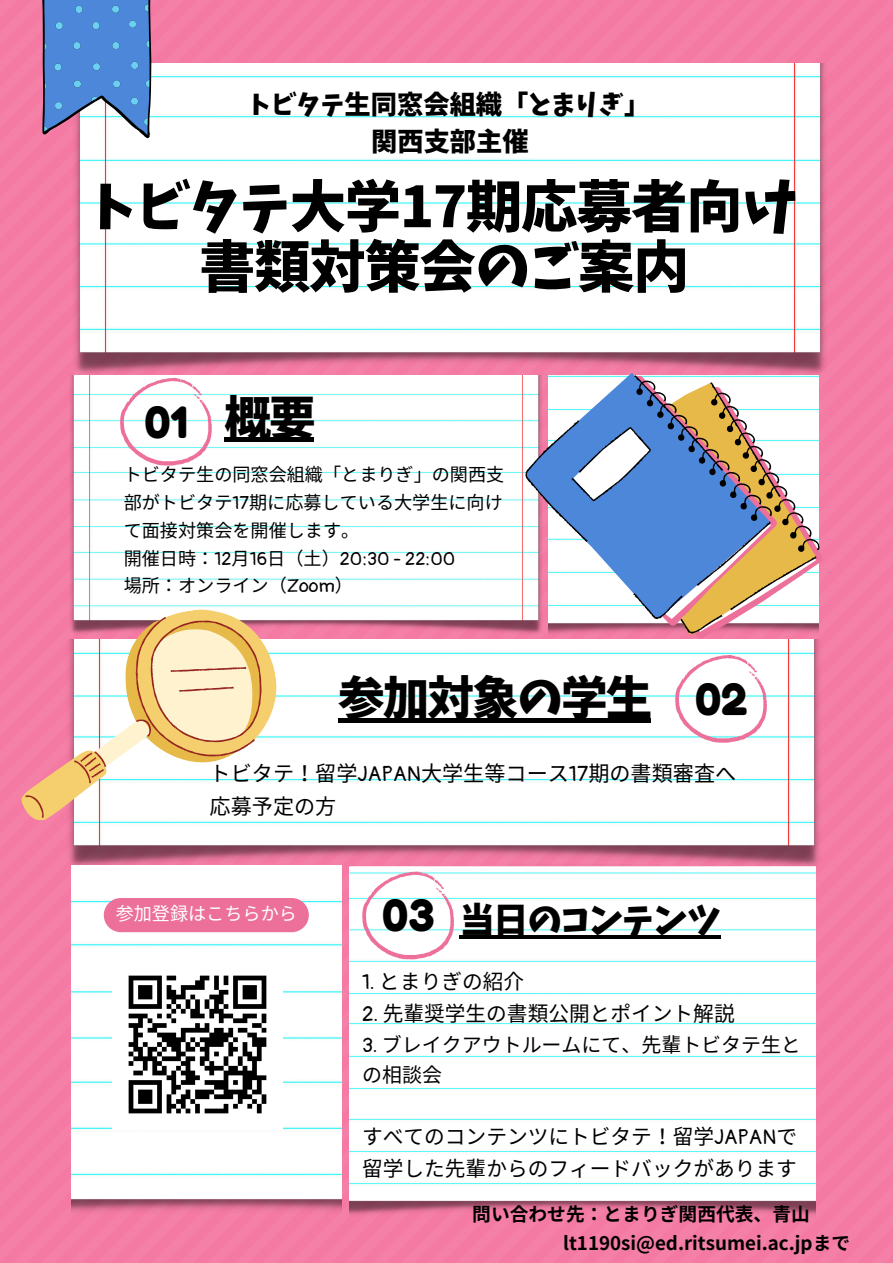
<style>
.page{position:relative;width:893px;height:1263px;background:#f47ca5}
.page>*{position:absolute;margin:0;border:0;box-sizing:border-box;transform-origin:0 0}
.t1{font:56.32px/60.2px "Keifont";letter-spacing:-.02em;color:#000;text-align:center}
.t2{font:46.65px "Keifont";letter-spacing:-.045em;color:#000}
.t3{font:43.05px "Fredoka One";color:#000}
.t4{font:35.4px "Keifont";letter-spacing:-.045em;color:#000}
.t5{font:26.25px/36.6px "Keifont";color:#000;text-align:center}
.t6{font:21.15px/32.1px "Noto Sans CJ Ksc";color:#000}
.t7{font:20.7px/31.5px "Noto Sans CJ Ksc";color:#000}
.t8{font:19.95px/30.4px "Noto Sans CJ Ksc";color:#000}
.t9{font:700 18.75px "Noto Sans JP";color:#000}
.t10{font:18.15px/27.8px "Noto Sans CJ Ksc";color:#000;text-align:justify}
.t11{font:18.15px "Pangolin";color:#000}
.t12{font:18.15px "Noto Sans CJ Ksc";color:#fff}
.s1{font-family:"Pangolin"}
.s2{font-family:"Noto Sans CJ Ksc"}
</style>
<div class="page">
<img style="left:66px;top:639px;width:756px;height:233px">
<img style="left:72px;top:63px;width:756px;height:312px">
<svg style="left:42px;top:0;width:110px;height:138px;background:#638ece"></svg>
<img style="left:69px;top:375px;width:437px;height:262px">
<div style="left:224px;top:437px;width:90px;height:5px;background:#000"></div>
<svg style="left:675px;top:670px;width:92px;height:73px"></svg>
<svg style="left:120px;top:378px;width:93px;height:88px"></svg>
<svg style="left:0;top:599px;width:292px;height:224px"></svg>
<svg style="left:1px;top:603px;width:277px;height:217px"></svg>
<img style="left:349px;top:862px;width:466px;height:358px">
<svg style="left:362px;top:871px;width:93px;height:88px"></svg>
<img style="left:72px;top:866px;width:269px;height:362px">
<svg style="left:514px;top:342px;width:321px;height:328px"></svg>
<svg style="left:507px;top:341px;width:326px;height:324px"></svg>
<img style="left:113px;top:959px;width:169px;height:170px">
<hr style="left:338px;top:718px;width:312px;height:4px;background:#000">
<hr style="left:459px;top:935px;width:261px;height:3px;background:#000">
<div style="left:104px;top:898px;width:205px;height:34px;background:#ec709a"></div>
<p class="t5" style="left:250px;top:86px;width:402px">トビタテ生同窓会組織「とまりぎ」関西支部主催</p>
<p class="t1" style="left:91px;top:177px;width:708px">トビタテ大学17期応募者向け書類対策会のご案内</p>
<p class="t3" style="left:144px;top:396px;width:45px">01</p>
<p class="t2" style="left:224px;top:395px;width:93px">概要</p>
<h1 class="t10" style="left:124px;top:459px;width:381px">トビタテ生の同窓会組織「とまりぎ」の関西支部がトビタテ<span class="s1">17</span>期に応募している大学生に向けて面接対策会を開催します。</h1>
<p class="t11" style="left:124px;top:547px;width:333px"><span class="s2">開催日時：</span> 12<span class="s2">月</span> 16<span class="s2">日（土）</span>20:30 - 22:00</p>
<p class="t10" style="left:124px;top:571px;width:231px">場所： オンライン（<span class="s1">Zoom</span>）</p>
<h2 class="t2" style="left:338px;top:675px;width:316px">参加対象の学生</h2>
<p class="t3" style="left:695px;top:673px;width:54px">02</p>
<p class="t6" style="left:210px;top:756px;width:528px">トビタテ！ 留学<span class="s1">JAPAN</span>大学生等コース<span class="s1">17</span>期の書類審査へ応募予定の方</p>
<p class="t3" style="left:382px;top:889px;width:54px">03</p>
<p class="t12" style="left:116px;top:899px;width:183px">参加登録はこちらから</p>
<p class="t4" style="left:459px;top:902px;width:264px">当日のコンテンツ</p>
<p class="t7" style="left:362px;top:965px;width:162px"><span class="s1">1.</span> とまりぎの紹介</p>
<p class="t7" style="left:362px;top:996px;width:372px"><span class="s1">2.</span> 先輩奨学生の書類公開とポイント解説</p>
<p class="t8" style="left:362px;top:1028px;width:440px"><span class="s1">3.</span> ブレイクアウトルームにて、先輩トビタテ生との相談会</p>
<h5 class="t7" style="left:362px;top:1120px;width:436px">すべてのコンテンツにトビタテ！ 留学<span class="s1">JAPAN</span>で留学した先輩からのフィードバックがあります</h5>
<h6 class="t9" style="left:472px;top:1199px;width:335px">問い合わせ先：とまりぎ関西代表、青山</h6>
<h5 class="t9" style="left:563px;top:1228px;width:288px">lt1190si@ed.ritsumei.ac.jpまで</h5>
</div>
